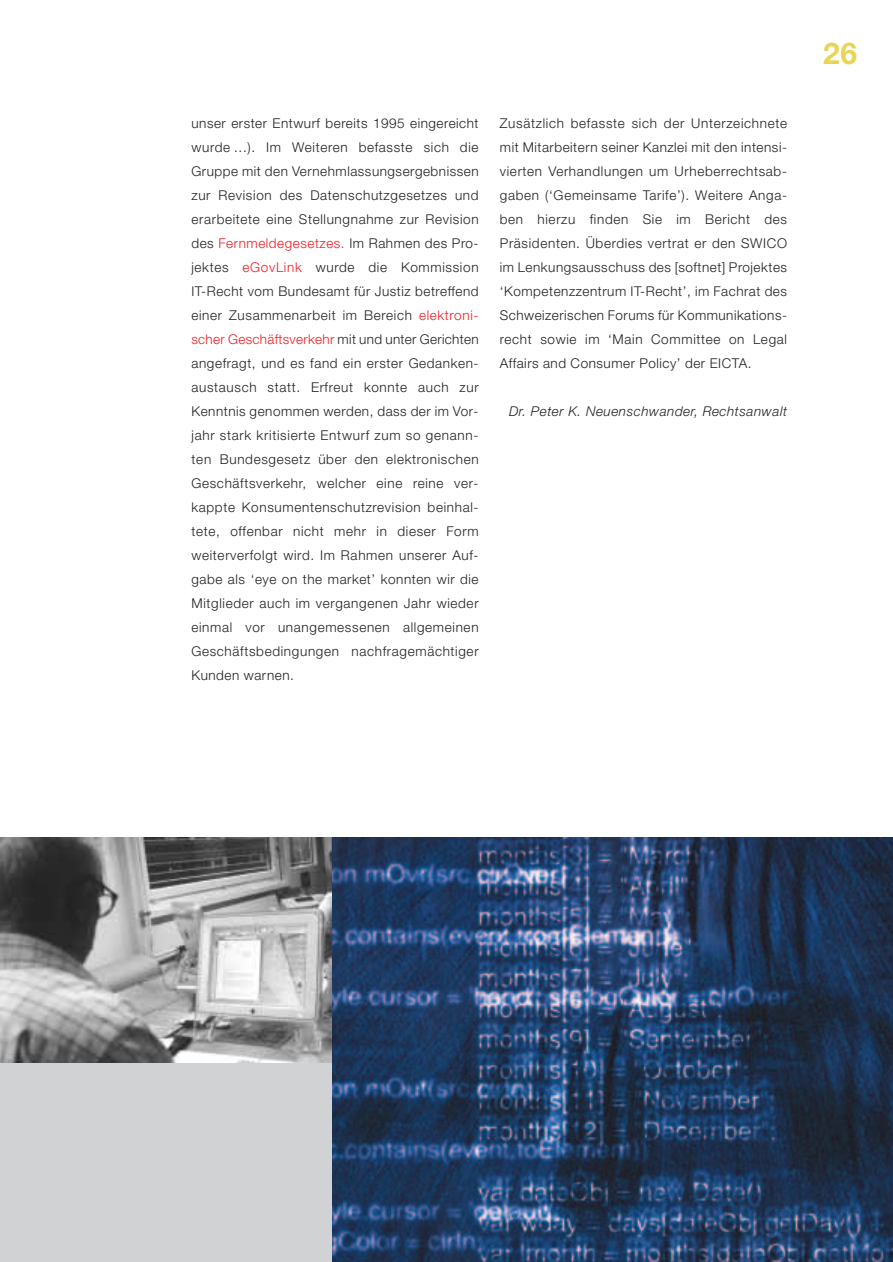
<style>
.page{position:relative;width:893px;height:1262px;background:#fff}
.page>*{position:absolute;margin:0;border:0;box-sizing:border-box;transform-origin:0 0}
.t1{font:700 30px "Helvetica Neue";color:#e9d555}
.t2{font:300 13.5px/24px "Helvetica Neue";letter-spacing:.05em;color:#231f20;text-align:justify}
.t3{font:italic 300 13.5px "Helvetica Neue";letter-spacing:.04em;color:#231f20}
.s1{color:#ee1d23}
</style>
<div class="page">
<img style="left:332px;top:838px;width:560px;height:423px">
<img style="left:0;top:838px;width:332px;height:225px">
<div style="left:0;top:1063px;width:332px;height:198px;background:#d1d2d4"></div>
<p class="t2" style="left:191px;top:112px;width:289px">unser erster Entwurf bereits 1995 eingereicht wurde ...). Im Weiteren befasste sich die Gruppe mit den Vernehmlassungsergebnissen zur Revision des Datenschutzgesetzes und erarbeitete eine Stellungnahme zur Revision des <span class="s1">Fernmeldegesetzes.</span> Im Rahmen des Pro&shy;jektes <span class="s1">eGovLink</span> wurde die Kommission IT-Recht vom Bundesamt für Justiz betreffend einer Zusammenarbeit im Bereich <span class="s1">elektroni&shy;scher Geschäftsverkehr</span> mit und unter Gerichten angefragt, und es fand ein erster Gedanken&shy;austausch statt. Erfreut konnte auch zur Kenntnis genommen werden, dass der im Vor&shy;jahr stark kritisierte Entwurf zum so genann&shy;ten Bundesgesetz über den elektronischen Geschäftsverkehr, welcher eine reine ver&shy;kappte Konsumentenschutzrevision beinhal&shy;tete, offenbar nicht mehr in dieser Form weiterverfolgt wird. Im Rahmen unserer Auf&shy;gabe als ‘eye on the market’ konnten wir die Mitglieder auch im vergangenen Jahr wieder einmal vor unangemessenen allgemeinen Geschäftsbedingungen nachfragemächtiger Kunden warnen.</p>
<p class="t2" style="left:500px;top:112px;width:289px">Zusätzlich befasste sich der Unterzeichnete mit Mitarbeitern seiner Kanzlei mit den intensi&shy;vierten Verhandlungen um Urheberrechtsab&shy;gaben (‘Gemeinsame Tarife’). Weitere Anga&shy;ben hierzu finden Sie im Bericht des Präsidenten. Überdies vertrat er den SWICO im Lenkungsausschuss des [softnet] Projektes ‘Kompetenzzentrum IT-Recht’, im Fachrat des Schweizerischen Forums für Kommunikations&shy;recht sowie im ‘Main Committee on Legal Affairs and Consumer Policy’ der EICTA.</p>
<p class="t3" style="left:509px;top:406px;width:279px">Dr. Peter K. Neuenschwander, Rechtsanwalt</p>
<h1 class="t1" style="left:823px;top:43px;width:36px">26</h1>
</div>
